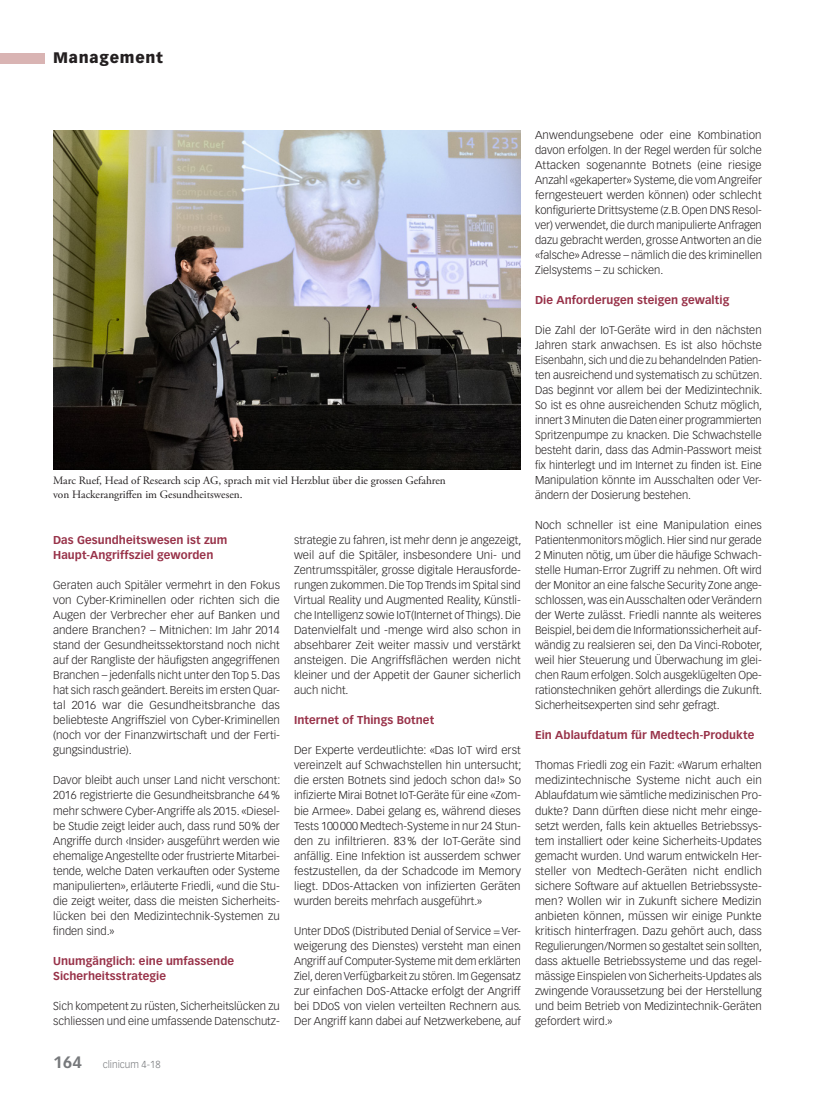
<style>
.page{position:relative;width:815px;height:1099px;background:#fff}
.page>*{position:absolute;margin:0;border:0;box-sizing:border-box;transform-origin:0 0}
.t1{font:900 15px "Vectora LT Std";letter-spacing:.05em;color:#231f20}
.Lauftext{font:300 11.25px/15px "Vectora LT Std";color:#231f20;text-align:justify}
.ZT_MM{font:700 11.25px/15px "Vectora LT Std";letter-spacing:.005em;color:#983249}
.Legende{font:11.25px/13.5px "Adobe Garamond Pro";color:#231f20}
.t2{font:300 10px "Vectora LT Std";color:#76787b}
.s1{font-weight:700;font-size:16.25px}
</style>
<div class="page">
<div style="left:0;top:53px;width:45px;height:10px;background:#d9b4b3"></div>
<img style="left:53px;top:130px;width:468px;height:339px">
<h1 class="t1" style="left:53px;top:49px;width:111px">Management</h1>
<p class="Legende" style="left:53px;top:474px;width:394px">Marc Ruef, Head of Research scip AG, sprach mit viel Herzblut über die grossen Gefahren von Hackerangriffen im Gesundheitswesen.</p>
<p class="ZT_MM" style="left:53px;top:533px;width:176px">Das Gesundheitswesen ist zum<br>Haupt-Angriffsziel geworden</p>
<p class="Lauftext" style="left:53px;top:578px;width:228px">Geraten auch Spitäler vermehrt in den Fokus von Cyber-Kriminellen oder richten sich die Augen der Verbrecher eher auf Banken und andere Branchen? – Mitnichen: Im Jahr 2014 stand der Gesundheitssektorstand noch nicht auf der Rangliste der häufigsten angegriffenen Branchen – jedenfalls nicht unter den Top 5. Das hat sich rasch geändert. Bereits im ersten Quar&shy;tal 2016 war die Gesundheitsbranche das beliebteste Angriffsziel von Cyber-Kriminellen (noch vor der Finanzwirtschaft und der Ferti&shy;gungsindustrie).</p>
<p class="Lauftext" style="left:53px;top:773px;width:229px">Davor bleibt auch unser Land nicht verschont:<br>2016 registrierte die Gesundheitsbranche 64% mehr schwere Cyber-Angriffe als 2015. «Diesel&shy;be Studie zeigt leider auch, dass rund 50% der Angriffe durch ‹Insider› ausgeführt werden wie ehemalige Angestellte oder frustrierte Mitarbei&shy;tende, welche Daten verkauften oder Systeme manipulierten», erläuterte Friedli, «und die Stu&shy;die zeigt weiter, dass die meisten Sicherheits&shy;lücken bei den Medizintechnik-Systemen zu finden sind.»</p>
<p class="ZT_MM" style="left:53px;top:953px;width:183px">Unumgänglich: eine umfassende<br>Sicherheitsstrategie</p>
<p class="Lauftext" style="left:53px;top:998px;width:228px">Sich kompetent zu rüsten, Sicherheitslücken zu schliessen und eine umfassende Datenschutz-</p>
<p class="t2" style="left:53px;top:1058px;width:109px"><span class="s1">164</span> clinicum 4-18</p>
<p class="Lauftext" style="left:294px;top:533px;width:229px">strategie zu fahren, ist mehr denn je angezeigt, weil auf die Spitäler, insbesondere Uni- und Zentrumsspitäler, grosse digitale Herausforde&shy;rungen zukommen. Die Top Trends im Spital sind Virtual Reality und Augmented Reality, Künstli&shy;che Intelligenz sowie IoT(Internet of Things). Die Datenvielfalt und -menge wird also schon in absehbarer Zeit weiter massiv und verstärkt ansteigen. Die Angriffsflächen werden nicht kleiner und der Appetit der Gauner sicherlich auch nicht.</p>
<p class="ZT_MM" style="left:294px;top:713px;width:142px">Internet of Things Botnet</p>
<p class="Lauftext" style="left:294px;top:743px;width:229px">Der Experte verdeutlichte: «Das IoT wird erst vereinzelt auf Schwachstellen hin untersucht; die ersten Botnets sind jedoch schon da!» So infizierte Mirai Botnet IoT-Geräte fü r eine «Zom&shy;bie Armee». Dabei gelang es, während dieses Tests 100000 Medtech-Systeme in nur 24 Stun&shy;den zu infiltrieren. 83% der IoT-Geräte sind anfällig. Eine Infektion ist ausserdem schwer festzustellen, da der Schadcode im Memory liegt. DDos-Attacken von infizierten Geräten wurden bereits mehrfach ausgefü hrt.»</p>
<p class="Lauftext" style="left:294px;top:923px;width:229px">Unter DDoS (Distributed Denial of Service = Ver&shy;weigerung des Dienstes) versteht man einen Angriff auf Computer-Systeme mit dem erklärten Ziel, deren Verfügbarkeit zu stören. Im Gegensatz zur einfachen DoS-Attacke erfolgt der Angriff bei DDoS von vielen verteilten Rechnern aus.<br>Der Angriff kann dabei auf Netzwerkebene, auf</p>
<p class="Lauftext" style="left:535px;top:128px;width:228px">Anwendungsebene oder eine Kombination davon erfolgen. In der Regel werden für solche Attacken sogenannte Botnets (eine riesige Anzahl «gekaperter» Systeme, die vom Angreifer ferngesteuert werden können) oder schlecht konfigurierte Drittsysteme (z.B. Open DNS Resol&shy;ver) verwendet, die durch manipulierte Anfragen dazu gebracht werden, grosse Antworten an die «falsche» Adresse – nämlich die des kriminellen Zielsystems – zu schicken.</p>
<p class="ZT_MM" style="left:535px;top:293px;width:196px">Die Anforderugen steigen gewaltig</p>
<p class="Lauftext" style="left:535px;top:323px;width:229px">Die Zahl der IoT-Geräte wird in den nächsten Jahren stark anwachsen. Es ist also höchste Eisenbahn, sich und die zu behandelnden Patien&shy;ten ausreichend und systematisch zu schützen.<br>Das beginnt vor allem bei der Medizintechnik.<br>So ist es ohne ausreichenden Schutz möglich, innert 3 Minuten die Daten einer programmierten Spritzenpumpe zu knacken. Die Schwachstelle besteht darin, dass das Admin-Passwort meist fix hinterlegt und im Internet zu finden ist. Eine Manipulation könnte im Ausschalten oder Ver&shy;ändern der Dosierung bestehen.</p>
<p class="Lauftext" style="left:535px;top:518px;width:229px">Noch schneller ist eine Manipulation eines Patientenmonitors möglich. Hier sind nur gerade 2 Minuten nötig, um über die häufige Schwach&shy;stelle Human-Error Zugriff zu nehmen. Oft wird der Monitor an eine falsche Security Zone ange&shy;schlossen, was ein Ausschalten oder Verändern der Werte zulässt. Friedli nannte als weiteres Beispiel, bei dem die Informationssicherheit auf&shy;wändig zu realsieren sei, den Da Vinci-Roboter, weil hier Steuerung und Überwachung im glei&shy;chen Raum erfolgen. Solch ausgeklügelten Ope&shy;rationstechniken gehört allerdings die Zukunft.<br>Sicherheitsexperten sind sehr gefragt.</p>
<p class="ZT_MM" style="left:535px;top:728px;width:221px">Ein Ablaufdatum für Medtech-Produkte</p>
<p class="Lauftext" style="left:535px;top:758px;width:229px">Thomas Friedli zog ein Fazit: «Warum erhalten medizintechnische Systeme nicht auch ein Ablaufdatum wie sämtliche medizinischen Pro&shy;dukte? Dann dürften diese nicht mehr einge&shy;setzt werden, falls kein aktuelles Betriebssys&shy;tem installiert oder keine Sicherheits-Updates gemacht wurden. Und warum entwickeln Her&shy;steller von Medtech-Geräten nicht endlich sichere Software auf aktuellen Betriebssyste&shy;men? Wollen wir in Zukunft sichere Medizin anbieten können, müssen wir einige Punkte kritisch hinterfragen. Dazu gehört auch, dass Regulierungen/Normen so gestaltet sein sollten, dass aktuelle Betriebssysteme und das regel&shy;mässige Einspielen von Sicherheits-Updates als zwingende Voraussetzung bei der Herstellung und beim Betrieb von Medizintechnik-Geräten gefordert wird.»</p>
</div>
